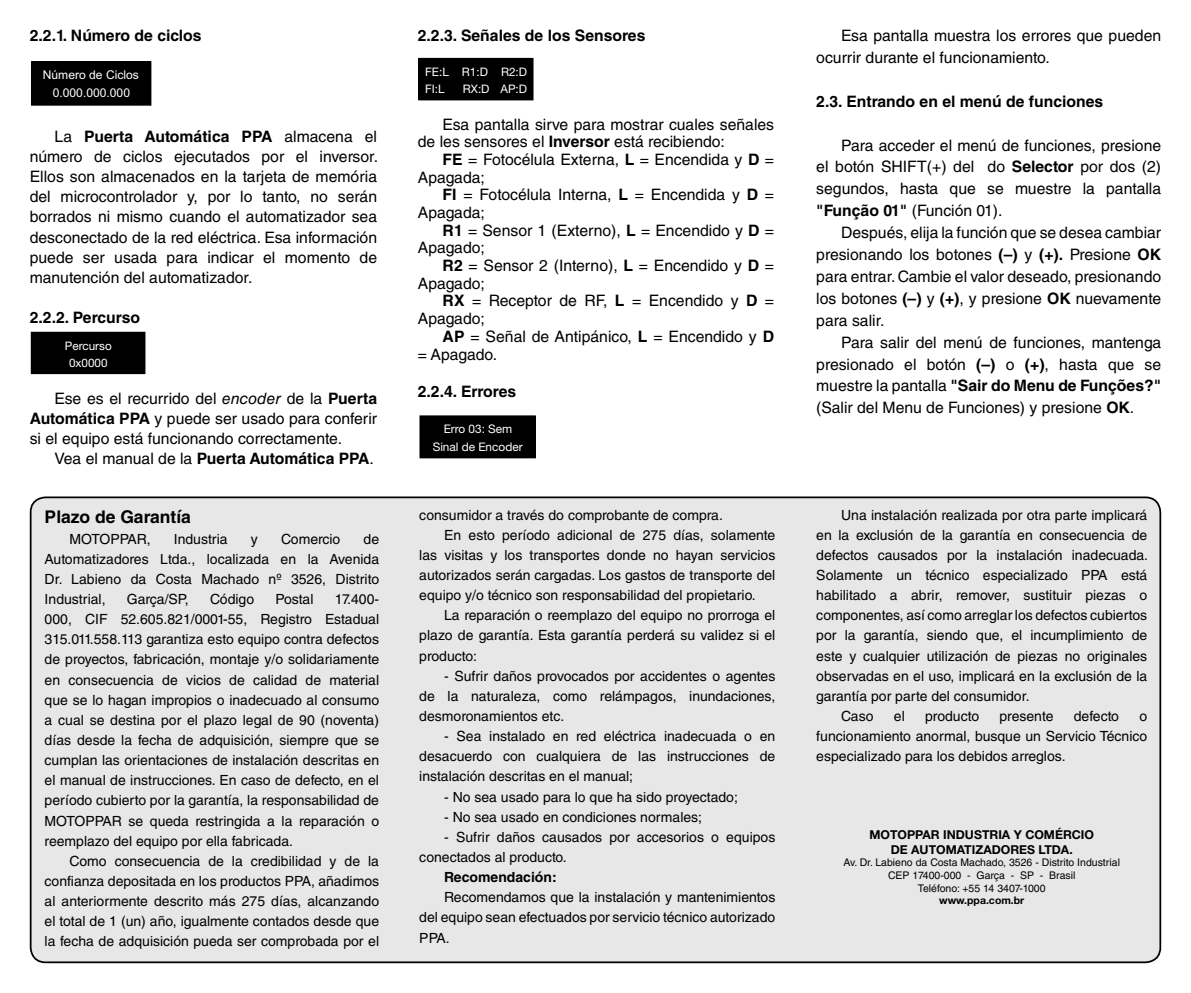
<style>
.page{position:relative;width:1191px;height:993px;background:#fff}
.page>*{position:absolute;margin:0;border:0;box-sizing:border-box;transform-origin:0 0}
.t1{font:700 17.5px "Helvetica LT Std";color:#000}
.t2{font:15.75px/21.9px "Helvetica LT Std";color:#000}
.t3{font:700 15.75px "Helvetica LT Std";color:#000}
.t4{font:14px/20.1px "Helvetica LT Std";color:#000;text-align:justify}
.t5{font:700 14px "Helvetica LT Std";color:#000}
.t6{font:700 12.25px "Helvetica Neue LT Std";color:#000}
.t7{font:12.08px/18px "Arial";color:#fff;text-align:center}
.t8{font:11.72px/17.5px "Helvetica Neue LT Std";color:#fff;text-align:center}
.t9{font:10.5px "Helvetica LT Std";color:#000}
.t10{font:700 10.5px "Helvetica Neue LT Std";color:#000}
.s1{font-weight:700}
.s2{font-style:italic}
.s3{font-weight:400}
</style>
<div class="page">
<div style="left:31px;top:497px;width:1129px;height:464px;background:#e7e7e7;border-radius:15px"></div>
<div style="left:420px;top:416px;width:115px;height:41px;background:#000"></div>
<div style="left:419px;top:415px;width:117px;height:43px;border:1px solid #000"></div>
<div style="left:419px;top:58px;width:114px;height:42px;background:#000"></div>
<div style="left:31px;top:332px;width:114px;height:41px;background:#000"></div>
<div style="left:31px;top:332px;width:114px;height:42px;border:1px solid #000"></div>
<div style="left:31px;top:62px;width:120px;height:43px;background:#000"></div>
<div style="left:31px;top:61px;width:120px;height:45px;border:1px solid #000"></div>
<p class="t3" style="left:30px;top:26px;width:173px">2.2.1. Número de ciclos</p>
<p class="t7" style="left:43px;top:66px;width:98px">Número de Ciclos<br>0.000.000.000</p>
<p class="t2" style="left:30px;top:126px;width:350px;line-height:20.1px;text-align:justify;text-indent:25px">La <span class="s1">Puerta Automática PPA</span> almacena el número de ciclos ejecutados por el inversor.<br>Ellos son almacenados en la tarjeta de memória del microcontrolador y, por lo tanto, no serán borrados ni mismo cuando el automatizador sea desconectado de la red eléctrica. Esa información puede ser usada para indicar el momento de manutención del automatizador.</p>
<p class="t3" style="left:30px;top:308px;width:112px">2.2.2. Percurso</p>
<p class="t8" style="left:65px;top:337px;width:48px">Percurso<br>0x0000</p>
<p class="t2" style="left:30px;top:388px;width:349px;line-height:20.1px;text-align:justify;text-indent:25px">Ese es el recurrido del <span class="s2">encoder</span> de la <span class="s1">Puerta Automática PPA</span> y puede ser usado para conferir si el equipo está funcionando correctamente.</p>
<p class="t3" style="left:55px;top:449px;width:321px"><span class="s3">Vea el manual de la</span> Puerta Automática PPA<span class="s3">.</span></p>
<p class="t1" style="left:45px;top:506px;width:148px">Plazo de Garantía</p>
<p class="t4" style="left:69px;top:528px;width:83px">MOTOPPAR,</p>
<p class="t4" style="left:174px;top:528px;width:55px">Industria</p>
<p class="t4" style="left:251px;top:528px;width:8px">y</p>
<p class="t4" style="left:281px;top:528px;width:61px">Comercio</p>
<p class="t4" style="left:45px;top:528px;width:336px;text-indent:319px">de Automatizadores Ltda., localizada en la Avenida Dr. Labieno da Costa Machado nº 3526, Distrito Industrial,</p>
<p class="t4" style="left:127px;top:588px;width:63px">Garça/SP,</p>
<p class="t4" style="left:210px;top:588px;width:46px">Código</p>
<p class="t4" style="left:275px;top:588px;width:40px">Postal</p>
<p class="t4" style="left:45px;top:588px;width:336px;text-indent:290px">17.400- 000, CIF 52.605.821/0001-55, Registro Estadual 315.011.558.113 garantiza esto equipo contra defectos de proyectos, fabricación, montaje y/o solidariamente en consecuencia de vicios de calidad de material que se lo hagan impropios o inadecuado al consumo a cual se destina por el plazo legal de 90 (noventa) días desde la fecha de adquisición, siempre que se cumplan las orientaciones de instalación descritas en el manual de instrucciones. En caso de defecto, en el período cubierto por la garantía, la responsabilidad de MOTOPPAR se queda restringida a la reparación o reemplazo del equipo por ella fabricada.</p>
<p class="t4" style="left:45px;top:850px;width:336px;text-indent:25px">Como consecuencia de la credibilidad y de la confianza depositada en los productos PPA, añadimos al anteriormente descrito más 275 días, alcanzando el total de 1 (un) año, igualmente contados desde que la fecha de adquisición pueda ser comprobada por el</p>
<p class="t3" style="left:418px;top:26px;width:229px">2.2.3. Señales de los Sensores</p>
<p class="t8" style="left:425px;top:63px;width:103px;text-align:left">FE:L R1:D R2:D<br>FI:L</p>
<p class="t8" style="left:463px;top:80px;width:66px">RX:D AP:D</p>
<p class="t2" style="left:418px;top:115px;width:358px;line-height:17.7px;text-indent:25px">Esa pantalla sirve para mostrar cuales señales de les sensores el <span class="s1">Inversor</span> está recibiendo:</p>
<p class="t2" style="left:418px;top:150px;width:358px;line-height:17.7px;text-indent:25px"><span class="s1">FE</span> = Fotocélula Externa, <span class="s1">L</span> = Encendida y <span class="s1">D</span> =<br>Apagada;</p>
<p class="t2" style="left:418px;top:186px;width:358px;line-height:17.7px;text-indent:25px"><span class="s1">FI</span> = Fotocélula Interna, <span class="s1">L</span> = Encendida y <span class="s1">D</span> =<br>Apagada;</p>
<p class="t2" style="left:418px;top:221px;width:358px;line-height:17.7px;text-indent:25px"><span class="s1">R1</span> = Sensor 1 (Externo), <span class="s1">L</span> = Encendido y <span class="s1">D</span> =<br>Apagado;</p>
<p class="t2" style="left:418px;top:256px;width:358px;line-height:17.7px;text-indent:25px"><span class="s1">R2</span> = Sensor 2 (Interno), <span class="s1">L</span> = Encendido y <span class="s1">D</span> =<br>Apagado;</p>
<p class="t2" style="left:418px;top:292px;width:358px;line-height:17.7px;text-indent:25px"><span class="s1">RX</span> = Receptor de RF, <span class="s1">L</span> = Encendido y <span class="s1">D</span> =<br>Apagado;</p>
<p class="t2" style="left:418px;top:327px;width:358px;line-height:17.7px;text-indent:25px"><span class="s1">AP</span> = Señal de Antipánico, <span class="s1">L</span> = Encendido y <span class="s1">D </span>= Apagado.</p>
<p class="t3" style="left:418px;top:381px;width:100px">2.2.4. Errores</p>
<p class="t8" style="left:433px;top:420px;width:91px">Erro 03: Sem<br>Sinal de Encoder</p>
<p class="t4" style="left:419px;top:504px;width:305px">consumidor a través do comprobante de compra.</p>
<p class="t4" style="left:419px;top:524px;width:357px;text-indent:25px">En esto período adicional de 275 días, solamente las visitas y los transportes donde no hayan servicios autorizados serán cargadas. Los gastos de transporte del equipo y/o técnico son responsabilidad del propietario.</p>
<p class="t4" style="left:419px;top:605px;width:357px;text-indent:25px">La reparación o reemplazo del equipo no prorroga el plazo de garantía. Esta garantía perderá su validez si el producto:</p>
<p class="t4" style="left:419px;top:665px;width:357px;text-indent:25px">- Sufrir daños provocados por accidentes o agentes de la naturaleza, como relámpagos, inundaciones, desmoronamientos etc.</p>
<p class="t4" style="left:419px;top:726px;width:357px;text-indent:25px">- Sea instalado en red eléctrica inadecuada o en desacuerdo con cualquiera de las instrucciones de instalación descritas en el manual;</p>
<p class="t4" style="left:444px;top:786px;width:295px">- No sea usado para lo que ha sido proyectado;</p>
<p class="t4" style="left:444px;top:806px;width:259px">- No sea usado en condiciones normales;</p>
<p class="t4" style="left:419px;top:826px;width:357px;text-indent:25px">- Sufrir daños causados por accesorios o equipos conectados al producto.</p>
<p class="t5" style="left:444px;top:868px;width:114px">Recomendación:</p>
<p class="t4" style="left:419px;top:887px;width:357px;text-indent:25px">Recomendamos que la instalación y mantenimientos del equipo sean efectuados por servicio técnico autorizado PPA.</p>
<p class="t2" style="left:816px;top:25px;width:346px;text-indent:25px">Esa pantalla muestra los errores que pueden ocurrir durante el funcionamiento.</p>
<p class="t3" style="left:816px;top:92px;width:288px">2.3. Entrando en el menú de funciones</p>
<p class="t2" style="left:816px;top:134px;width:346px;text-align:justify;text-indent:25px">Para acceder el menú de funciones, presione el botón SHIFT(+) del do <span class="s1">Selector</span> por dos (2) segundos, hasta que se muestre la pantalla <span class="s1">"Função 01"</span> (Función 01).</p>
<p class="t2" style="left:816px;top:221px;width:346px;text-align:justify;text-indent:25px">Después, elija la función que se desea cambiar presionando los botones <span class="s1">(–)</span> y <span class="s1">(+).</span> Presione <span class="s1">OK </span>para entrar. Cambie el valor deseado, presionando los botones <span class="s1">(–)</span> y <span class="s1">(+)</span>, y presione <span class="s1">OK</span> nuevamente para salir.</p>
<p class="t2" style="left:816px;top:331px;width:346px;text-align:justify;text-indent:25px">Para salir del menú de funciones, mantenga presionado el botón <span class="s1">(–)</span> o <span class="s1">(+)</span>, hasta que se muestre la pantalla <span class="s1">"Sair do Menu de Funções?" </span>(Salir del Menu de Funciones) y presione <span class="s1">OK</span>.</p>
<p class="t4" style="left:816px;top:504px;width:333px;text-indent:25px">Una instalación realizada por otra parte implicará en la exclusión de la garantía en consecuencia de defectos causados por la instalación inadecuada.<br>Solamente un técnico especializado PPA está habilitado a abrir, remover, sustituir piezas o componentes, así como arreglar los defectos cubiertos por la garantía, siendo que, el incumplimiento de este y cualquier utilización de piezas no originales observadas en el uso, implicará en la exclusión de la garantía por parte del consumidor.</p>
<p class="t4" style="left:841px;top:705px;width:34px">Caso</p>
<p class="t4" style="left:894px;top:705px;width:12px">el</p>
<p class="t4" style="left:925px;top:705px;width:55px">producto</p>
<p class="t4" style="left:999px;top:705px;width:55px">presente</p>
<p class="t4" style="left:1073px;top:705px;width:47px">defecto</p>
<p class="t4" style="left:816px;top:705px;width:332px;text-indent:323px">o funcionamiento anormal, busque un Servicio Técnico especializado para los debidos arreglos.</p>
<p class="t6" style="left:869px;top:826px;width:226px">MOTOPPAR INDUSTRIA Y COMÉRCIO</p>
<p class="t6" style="left:890px;top:841px;width:183px">DE AUTOMATIZADORES LTDA.</p>
<p class="t9" style="left:843px;top:856px;width:278px">Av. Dr. Labieno da Costa Machado, 3526 - Distrito Industrial</p>
<p class="t9" style="left:888px;top:869px;width:189px">CEP 17400-000 - Garça - SP - Brasil</p>
<p class="t9" style="left:918px;top:881px;width:129px">Teléfono: +55 14 3407-1000</p>
<p class="t10" style="left:939px;top:893px;width:87px">www.ppa.com.br</p>
</div>
